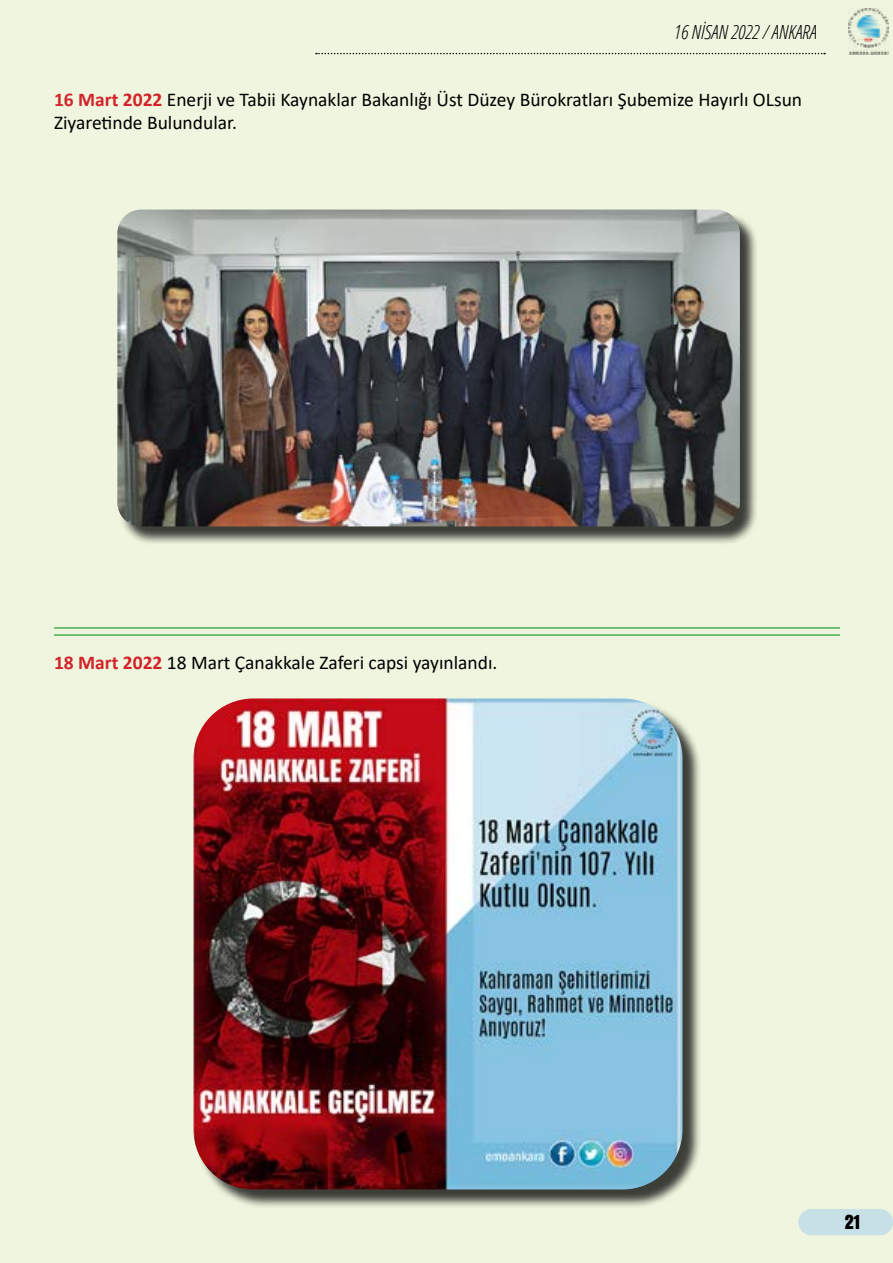
<style>
.page{position:relative;width:893px;height:1263px;background:#eff5de}
.page>*{position:absolute;margin:0;border:0;box-sizing:border-box;transform-origin:0 0}
.t1{font:19.5px/23.4px "Calibri";color:#000}
.t2{font:italic 300 condensed 19.5px "Open Sans";color:#000}
.t3{font:18px "Anton";color:#000}
.s1{font-weight:700;color:#d2232a}
</style>
<div class="page">
<div style="left:798px;top:1209px;width:95px;height:26px;background:#c7e0e6;border-radius:13px"></div>
<img style="left:848px;top:8px;width:41px;height:47px">
<svg style="left:316px;top:53px;width:509px;height:1px"></svg>
<div style="left:120px;top:212px;width:639px;height:333px;background:#000;opacity:.75"></div>
<img style="left:117px;top:210px;width:623px;height:316px">
<div style="left:196px;top:701px;width:506px;height:507px;background:#000;opacity:.75"></div>
<img style="left:193px;top:698px;width:489px;height:491px">
<hr style="left:54px;top:627px;width:786px;height:2px;background:#41ad49">
<hr style="left:54px;top:634px;width:786px;height:2px;background:#41ad49">
<p class="t2" style="left:674px;top:19px;width:144px">16 NİSAN 2022 / ANKARA</p>
<p class="t1" style="left:54px;top:87px;width:750px"><span class="s1">16 Mart 2022</span> Enerji ve Tabii Kaynaklar Bakanlığı Üst Düzey Bürokratları Şubemize Hayırlı OLsun<br>Ziyaretinde Bulundular.</p>
<p class="t1" style="left:54px;top:651px;width:445px"><span class="s1">18 Mart 2022</span> 18 Mart Çanakkale Zaferi capsi yayınlandı.</p>
<p class="t3" style="left:845px;top:1208px;width:17px">21</p>
</div>
